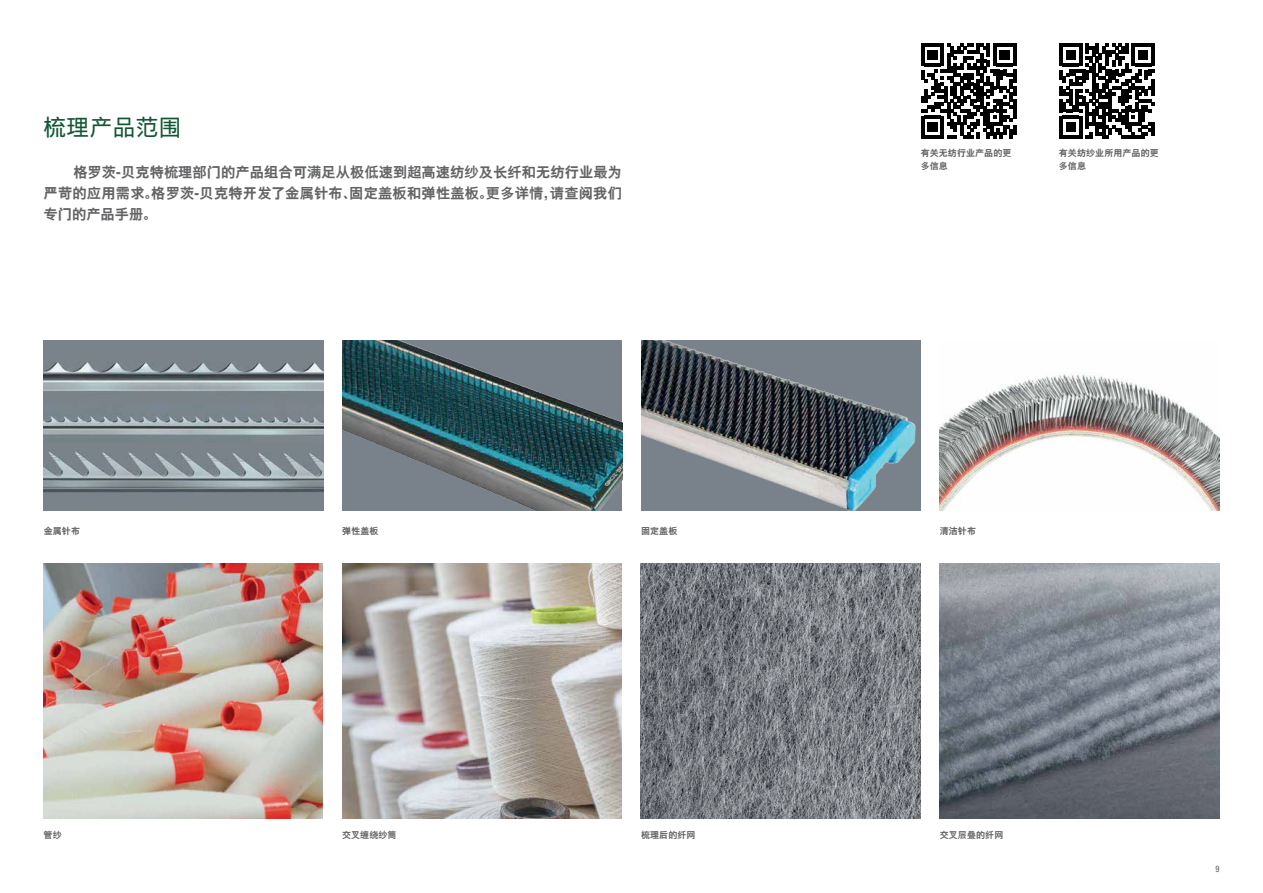
<style>
.page{position:relative;width:1263px;height:893px;background:#fff}
.page>*{position:absolute;margin:0;border:0;box-sizing:border-box;transform-origin:0 0}
.t1{font:22.5px "Nimbus Sans Global";letter-spacing:.025em;color:#125634}
.t2{font:700 14.25px/21px "Nimbus Sans Global";letter-spacing:.015em;color:#636466;text-align:justify}
.t3{font:700 9px/13.4px "Nimbus Sans Global";letter-spacing:.01em;color:#636466}
.t4{font:condensed 9px "Univers Com 57";color:#636466}
</style>
<div class="page">
<img style="left:44px;top:340px;width:279px;height:64px">
<img style="left:940px;top:373px;width:279px;height:137px">
<img style="left:940px;top:563px;width:279px;height:256px">
<img style="left:44px;top:404px;width:279px;height:39px">
<img style="left:43px;top:443px;width:280px;height:67px">
<img style="left:641px;top:563px;width:279px;height:256px">
<img style="left:43px;top:563px;width:280px;height:256px">
<img style="left:342px;top:563px;width:280px;height:256px">
<img style="left:641px;top:340px;width:280px;height:170px">
<img style="left:342px;top:340px;width:280px;height:170px">
<svg style="left:921px;top:43px;width:95px;height:95px"></svg>
<svg style="left:1059px;top:43px;width:95px;height:95px"></svg>
<h1 class="t1" style="left:44px;top:114px;width:139px">梳理产品范围</h1>
<p class="t2" style="left:44px;top:161px;width:580px;text-indent:30px">格罗茨-贝克特梳理部门的产品组合可满足从极低速到超高速纺纱及长纤和无纺行业最为严苛的应用需求。格罗茨-贝克特开发了金属针布、固定盖板和弹性盖板。更多详情，请查阅我们专门的产品手册。</p>
<p class="t3" style="left:921px;top:146px;width:92px">有关无纺行业产品的更多信息</p>
<p class="t3" style="left:1059px;top:146px;width:101px">有关纺纱业所用产品的更多信息</p>
<p class="t3" style="left:44px;top:524px;width:38px">金属针布</p>
<p class="t3" style="left:641px;top:524px;width:38px">固定盖板</p>
<p class="t3" style="left:940px;top:524px;width:38px">清洁针布</p>
<p class="t3" style="left:342px;top:524px;width:38px">弹性盖板</p>
<p class="t3" style="left:44px;top:829px;width:20px">管纱</p>
<p class="t3" style="left:342px;top:829px;width:56px">交叉缠绕纱筒</p>
<p class="t3" style="left:641px;top:829px;width:56px">梳理后的纤网</p>
<p class="t3" style="left:940px;top:829px;width:65px">交叉层叠的纤网</p>
<p class="t4" style="left:1215px;top:863px;width:5px">9</p>
</div>
